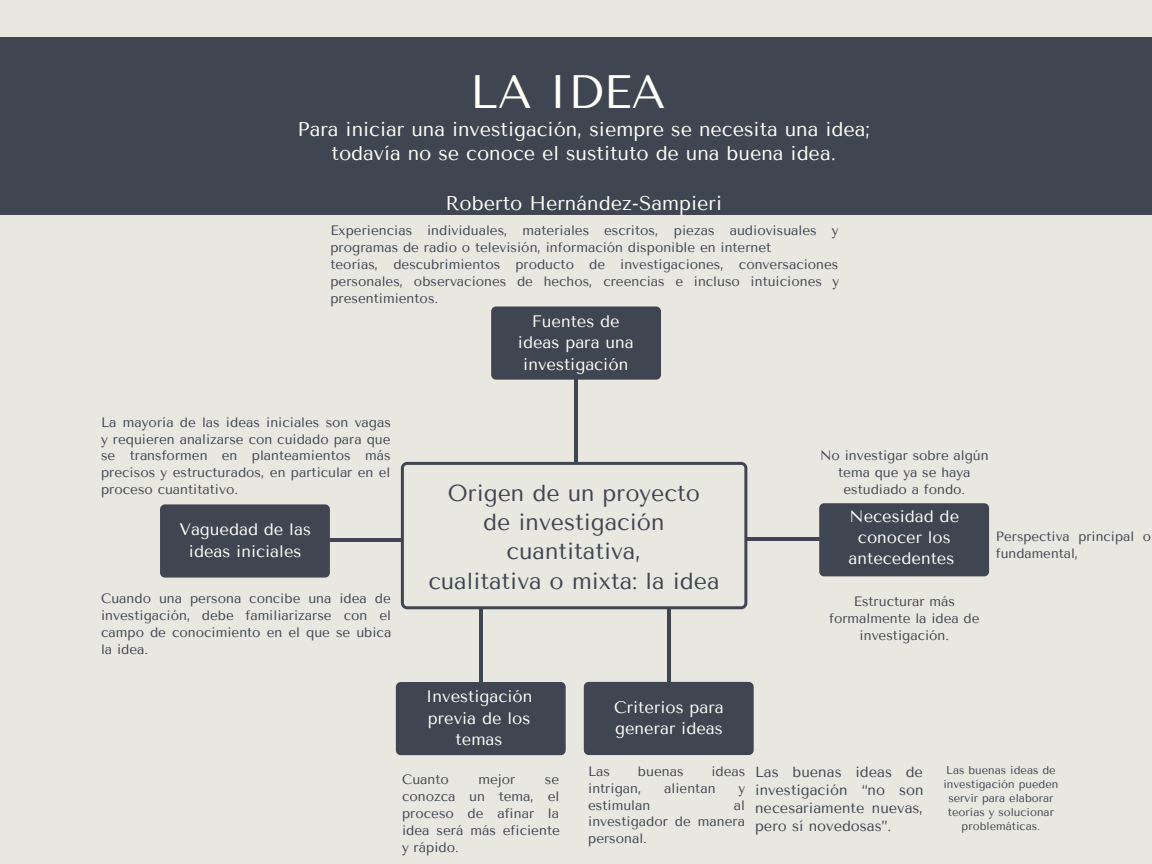
<style>
.page{position:relative;width:1152px;height:864px;background:#e8e8e0}
.page>*{position:absolute;margin:0;border:0;box-sizing:border-box;transform-origin:0 0}
.t1{font:46.65px "Tenor Sans";color:#fffff6}
.t2{font:23.1px/29.2px "Tenor Sans";color:#3f4652;text-align:center}
.t3{font:19.8px "Tenor Sans";color:#fffff6}
.t4{font:16.65px/21.3px "Tenor Sans";color:#fffff6;text-align:center}
.t5{font:14.55px/18px "Tenor Sans";color:#3f4652;text-align:justify}
.t6{font:13.65px/16.8px "Tenor Sans";color:#3f4652;text-align:justify}
.t7{font:13.35px/16.8px "Tenor Sans";color:#3f4652}
.t8{font:11.25px/14.1px "Tenor Sans";color:#3f4652;text-align:center}
</style>
<div class="page">
<svg style="left:401px;top:462px;width:346px;height:147px"></svg>
<hr style="left:574px;top:365px;width:4px;height:99px;background:#3f4652">
<div style="left:491px;top:307px;width:170px;height:73px;background:#3f4652;border-radius:5px"></div>
<hr style="left:747px;top:538px;width:99px;height:3px;background:#3f4652">
<div style="left:819px;top:503px;width:170px;height:73px;background:#3f4652;border-radius:5px"></div>
<hr style="left:479px;top:609px;width:3px;height:99px;background:#3f4652">
<div style="left:396px;top:682px;width:170px;height:73px;background:#3f4652;border-radius:5px"></div>
<hr style="left:667px;top:609px;width:3px;height:99px;background:#3f4652">
<div style="left:584px;top:682px;width:170px;height:73px;background:#3f4652;border-radius:5px"></div>
<hr style="left:302px;top:538px;width:99px;height:4px;background:#3f4652">
<div style="left:160px;top:504px;width:170px;height:74px;background:#3f4652;border-radius:5px"></div>
<div style="left:0;top:38px;width:1152px;height:176px;background:#3f4652"></div>
<p class="t1" style="left:470px;top:65px;width:197px">LA IDEA</p>
<p class="t3" style="left:298px;top:118px;width:574px">Para iniciar una investigación, siempre se necesita una idea;</p>
<p class="t3" style="left:332px;top:142px;width:506px">todavía no se conoce el sustituto de una buena idea.</p>
<p class="t3" style="left:445px;top:192px;width:278px">Roberto Hernández-Sampieri</p>
<p class="t6" style="left:330px;top:222px;width:510px">Experiencias individuales, materiales escritos, piezas audiovisuales y programas de radio o televisión, información disponible en internet</p>
<p class="t6" style="left:330px;top:256px;width:511px">teorías, descubrimientos producto de investigaciones, conversaciones personales, observaciones de hechos, creencias e incluso intuiciones y presentimientos.</p>
<p class="t4" style="left:518px;top:311px;width:117px">Fuentes de ideas para una investigación</p>
<p class="t6" style="left:101px;top:414px;width:291px">La mayoría de las ideas iniciales son vagas y requieren analizarse con cuidado para que se transformen en planteamientos más precisos y estructurados, en particular en el proceso cuantitativo.</p>
<p class="t4" style="left:179px;top:519px;width:133px">Vaguedad de las ideas iniciales</p>
<p class="t6" style="left:101px;top:590px;width:292px">Cuando una persona concibe una idea de investigación, debe familiarizarse con el campo de conocimiento en el que se ubica la idea.</p>
<p class="t2" style="left:448px;top:479px;width:254px">Origen de un proyecto</p>
<p class="t2" style="left:483px;top:508px;width:183px">de investigación cuantitativa,</p>
<p class="t2" style="left:428px;top:566px;width:293px">cualitativa o mixta: la idea</p>
<p class="t6" style="left:820px;top:447px;width:170px;text-align:center">No investigar sobre algún tema que ya se haya estudiado a fondo.</p>
<p class="t4" style="left:849px;top:505px;width:112px">Necesidad de conocer los antecedentes</p>
<p class="t7" style="left:996px;top:528px;width:157px">Perspectiva principal o fundamental,</p>
<p class="t6" style="left:829px;top:593px;width:152px;text-align:center">Estructurar más formalmente la idea de investigación.</p>
<p class="t4" style="left:426px;top:686px;width:108px">Investigación previa de los temas</p>
<p class="t4" style="left:614px;top:697px;width:111px;text-align:left">Criterios para generar ideas</p>
<p class="t6" style="left:402px;top:771px;width:48px">Cuanto</p>
<p class="t6" style="left:478px;top:771px;width:38px">mejor</p>
<p class="t6" style="left:402px;top:771px;width:159px;text-indent:143px">se conozca un tema, el proceso de afinar la idea será más eficiente y rápido.</p>
<p class="t6" style="left:588px;top:763px;width:24px">Las</p>
<p class="t6" style="left:638px;top:763px;width:47px">buenas</p>
<p class="t6" style="left:711px;top:763px;width:36px">ideas</p>
<p class="t6" style="left:588px;top:780px;width:55px">intrigan,</p>
<p class="t6" style="left:664px;top:780px;width:53px">alientan</p>
<p class="t6" style="left:738px;top:780px;width:8px">y</p>
<p class="t6" style="left:588px;top:797px;width:64px">estimulan</p>
<p class="t6" style="left:588px;top:797px;width:158px;text-indent:146px">al investigador de manera personal.</p>
<p class="t5" style="left:755px;top:763px;width:170px">Las buenas ideas de investigación “no son necesariamente nuevas, pero sí novedosas”.</p>
<p class="t8" style="left:944px;top:763px;width:116px">Las buenas ideas de investigación pueden servir para elaborar teorías y solucionar problemáticas.</p>
</div>
